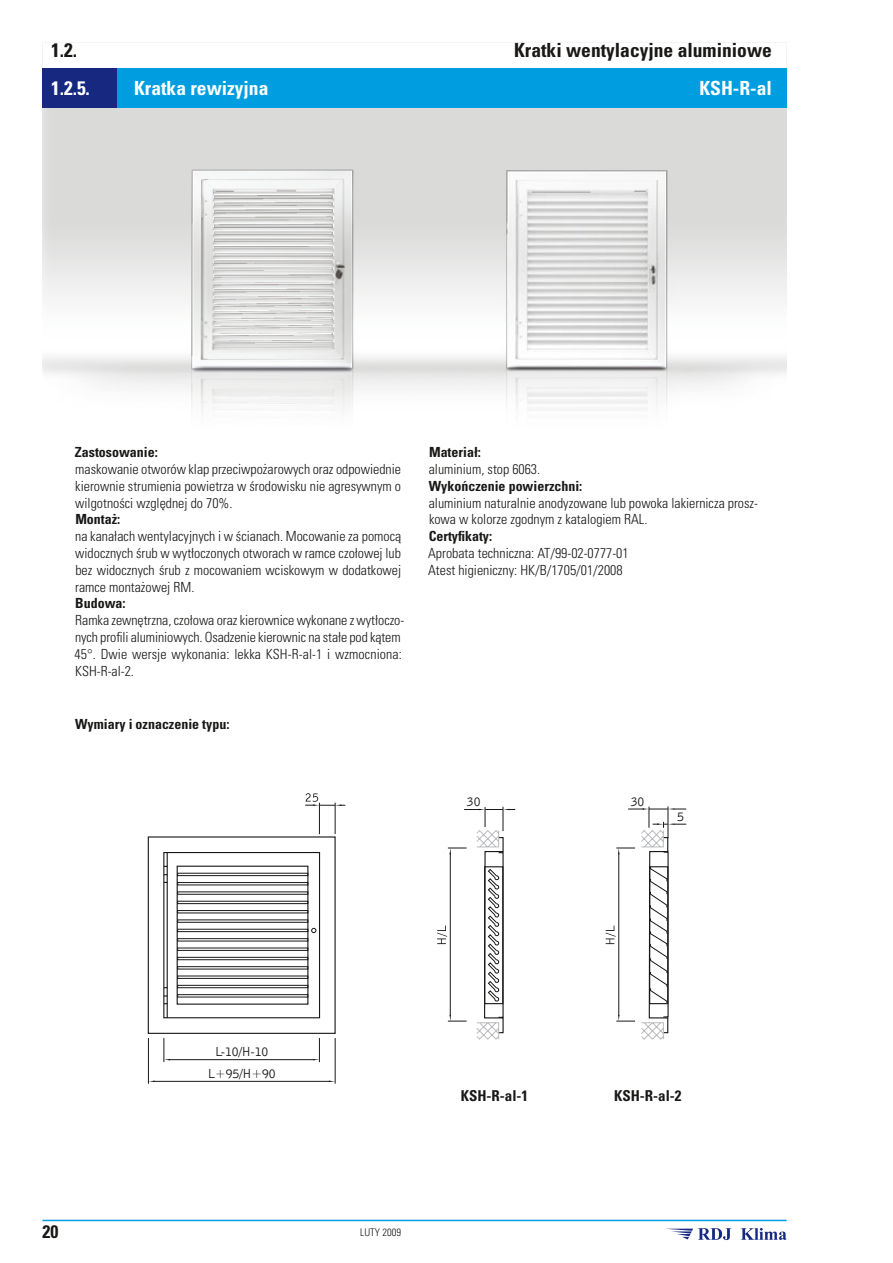
<style>
.page{position:relative;width:893px;height:1263px;background:#fff}
.page>*{position:absolute;margin:0;border:0;box-sizing:border-box;transform-origin:0 0}
.t1{font:700 condensed 19.5px "Univers Pl LT";color:#191817}
.t2{font:700 condensed 19.5px "Univers Pl LT";color:#fff}
.t3{font:700 condensed 18px "Univers Pl LT";color:#191817}
.t4{font:700 condensed 15px "Univers Pl LT";color:#191817}
.t5{font:300 condensed 13.95px/16.8px "Univers Pl LT";color:#191817}
.t6{font:700 condensed 13.95px "Univers Pl LT";color:#191817}
.t7{font:13.5px/21.9px "Bell Gothic EU Normal";letter-spacing:-.05em;color:#191817;text-align:center}
.t8{font:300 condensed 10.5px "Univers Pl LT";color:#191817}
</style>
<div class="page">
<hr style="left:668px;top:806px;width:1px;height:32px;background:#191817">
<hr style="left:148px;top:1038px;width:1px;height:46px;background:#191817">
<hr style="left:335px;top:1038px;width:1px;height:46px;background:#191817">
<hr style="left:169px;top:1059px;width:146px;height:1px;background:#191817">
<svg style="left:164px;top:1038px;width:6px;height:24px"></svg>
<svg style="left:313px;top:1038px;width:7px;height:24px"></svg>
<hr style="left:153px;top:1081px;width:177px;height:1px;background:#191817">
<hr style="left:319px;top:803px;width:1px;height:31px;background:#191817">
<hr style="left:335px;top:803px;width:1px;height:31px;background:#191817">
<svg style="left:305px;top:793px;width:40px;height:13px"></svg>
<div style="left:148px;top:836px;width:188px;height:198px;border:1px solid #191817"></div>
<div style="left:163px;top:852px;width:157px;height:166px;border:1px solid #191817"></div>
<svg style="left:311px;top:928px;width:5px;height:5px"></svg>
<div style="left:177px;top:901px;width:131px;height:3px;border:1px solid #191817"></div>
<div style="left:177px;top:957px;width:131px;height:3px;border:1px solid #191817"></div>
<div style="left:177px;top:948px;width:131px;height:3px;border:1px solid #191817"></div>
<div style="left:177px;top:882px;width:131px;height:3px;border:1px solid #191817"></div>
<div style="left:177px;top:938px;width:131px;height:3px;border:1px solid #191817"></div>
<div style="left:177px;top:873px;width:131px;height:3px;border:1px solid #191817"></div>
<div style="left:177px;top:910px;width:131px;height:3px;border:1px solid #191817"></div>
<div style="left:177px;top:966px;width:131px;height:3px;border:1px solid #191817"></div>
<div style="left:177px;top:976px;width:131px;height:3px;border:1px solid #191817"></div>
<div style="left:177px;top:929px;width:131px;height:3px;border:1px solid #191817"></div>
<div style="left:177px;top:985px;width:131px;height:3px;border:1px solid #191817"></div>
<div style="left:177px;top:994px;width:131px;height:3px;border:1px solid #191817"></div>
<div style="left:177px;top:866px;width:131px;height:139px;border:1px solid #191817"></div>
<hr style="left:167px;top:852px;width:1px;height:166px;background:#191817">
<svg style="left:437px;top:807px;width:78px;height:233px"></svg>
<svg style="left:606px;top:807px;width:80px;height:233px"></svg>
<hr style="left:43px;top:1220px;width:744px;height:1px;background:#009ee0">
<svg style="left:665px;top:1228px;width:122px;height:12px"></svg>
<div style="left:43px;top:68px;width:74px;height:40px;background:#172881"></div>
<div style="left:117px;top:68px;width:670px;height:40px;background:#009ee0"></div>
<img style="left:119px;top:155px;width:298px;height:259px">
<img style="left:433px;top:155px;width:298px;height:259px">
<h1 class="t1" style="left:51px;top:38px;width:27px">1.2.</h1>
<h1 class="t1" style="left:514px;top:38px;width:259px">Kratki wentylacyjne aluminiowe</h1>
<h1 class="t2" style="left:51px;top:76px;width:40px">1.2.5.</h1>
<h1 class="t2" style="left:134px;top:76px;width:136px">Kratka rewizyjna</h1>
<h1 class="t2" style="left:699px;top:76px;width:74px">KSH-R-al</h1>
<p class="t6" style="left:75px;top:444px;width:84px">Zastosowanie:</p>
<p class="t5" style="left:75px;top:461px;width:327px;text-align:justify">maskowanie otworów klap przeciwpożarowych oraz odpowiednie kierownie strumienia powietrza w środowisku nie agresywnym o wilgotności względnej do 70%.</p>
<p class="t6" style="left:75px;top:511px;width:46px">Montaż:</p>
<p class="t5" style="left:75px;top:528px;width:328px;text-align:justify">na kanałach wentylacyjnych i w ścianach. Mocowanie za pomocą widocznych śrub w wytłoczonych otworach w ramce czołowej lub bez widocznych śrub z mocowaniem wciskowym w dodatkowej ramce montażowej RM.</p>
<p class="t6" style="left:75px;top:595px;width:52px">Budowa:</p>
<p class="t5" style="left:75px;top:612px;width:331px">Ramka zewnętrzna, czołowa oraz kierownice wykonane z wytłoczo&shy;nych profili aluminiowych. Osadzenie kierownic na stałe pod kątem 45°. Dwie wersje wykonania: lekka KSH-R-al-1 i wzmocniona:<br>KSH-R-al-2.</p>
<p class="t6" style="left:75px;top:715px;width:156px">Wymiary i oznaczenie typu:</p>
<p class="t6" style="left:429px;top:444px;width:53px">Materiał:</p>
<p class="t5" style="left:429px;top:461px;width:113px">aluminium, stop 6063.</p>
<p class="t6" style="left:429px;top:477px;width:155px">Wykończenie powierzchni:</p>
<p class="t5" style="left:429px;top:494px;width:331px">aluminium naturalnie anodyzowane lub powoka lakiernicza prosz&shy;kowa w kolorze zgodnym z katalogiem RAL.</p>
<p class="t6" style="left:429px;top:528px;width:65px">Certyfikaty:</p>
<p class="t5" style="left:428px;top:545px;width:202px">Aprobata techniczna: AT/99-02-0777-01<br>Atest higieniczny: HK/B/1705/01/2008</p>
<p class="t7" style="left:467px;top:790px;width:16px">30</p>
<p class="t7" style="left:630px;top:790px;width:16px">30</p>
<p class="t7" style="left:677px;top:806px;width:9px">5</p>
<p class="t7" style="left:207px;top:1041px;width:70px">L-10/H-10<br>L+95/H+90</p>
<p class="t3" style="left:43px;top:1220px;width:17px">20</p>
<p class="t8" style="left:360px;top:1225px;width:42px">LUTY 2009</p>
<p class="t4" style="left:461px;top:1086px;width:69px">KSH-R-al-1</p>
<p class="t4" style="left:614px;top:1086px;width:69px">KSH-R-al-2</p>
</div>
